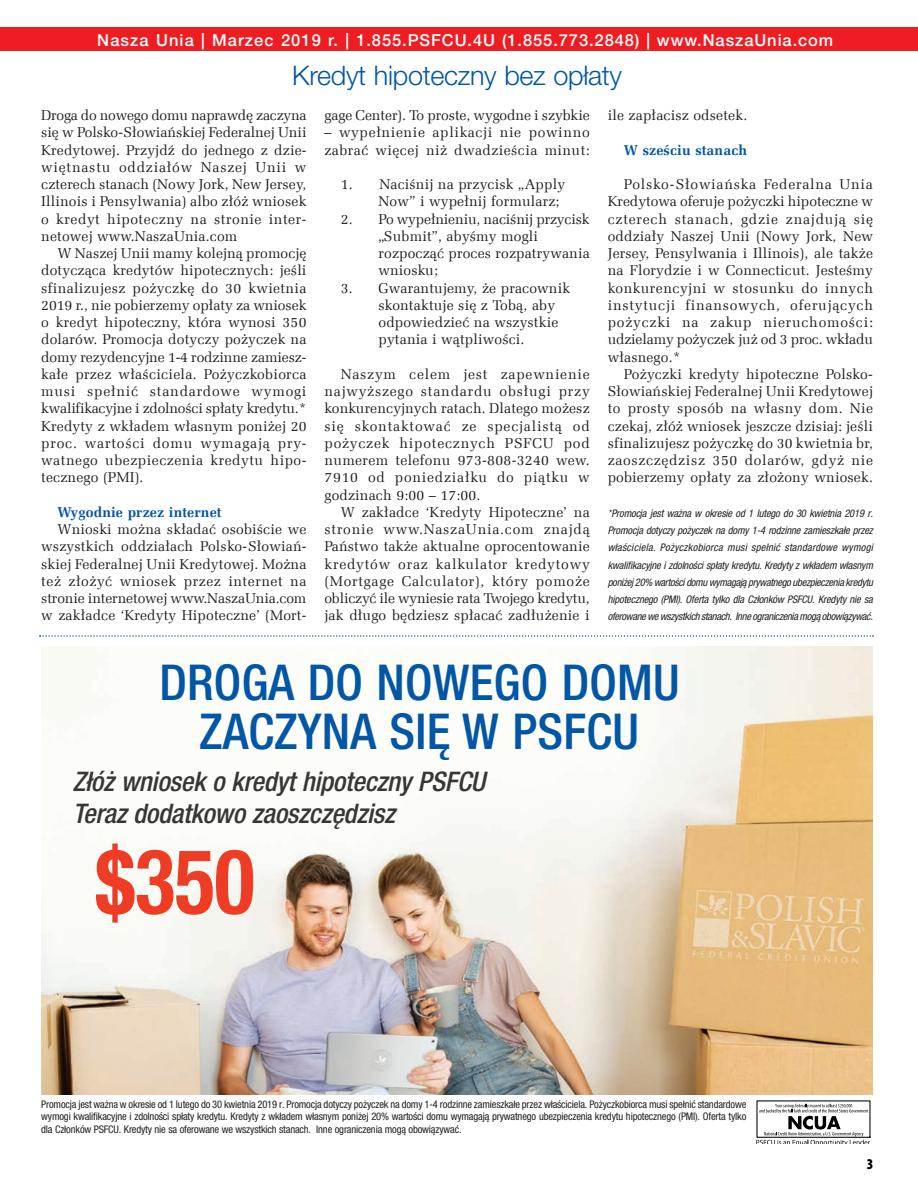
<style>
.page{position:relative;width:918px;height:1188px;background:#fff}
.page>*{position:absolute;margin:0;border:0;box-sizing:border-box;transform-origin:0 0}
.t1{font:700 condensed 90px "Helvetica Neue LT Pro";color:#ef3c25;scale:.93 1}
.t2{font:500 condensed 49.5px "Helvetica Neue LT Pro";letter-spacing:.005em;color:#0156a6}
.t3{font:italic 500 condensed 27px/32.4px "Helvetica Neue LT Pro";letter-spacing:-.01em;color:rgb(35 31 32/.9)}
.t4{font:300 27px "Helvetica Neue LT Pro";letter-spacing:-.01em;color:#0156a6}
.t5{font:500 16.5px "Helvetica Neue LT Pro";letter-spacing:.055em;color:#fff}
.t6{font:900 condensed 15px "Myriad Pro NPL";color:#000}
.t7{font:14.25px/17.2px "Zapf Ellipt EU";letter-spacing:.01em;color:#231f20;text-align:justify}
.t8{font:14.25px/17.2px "Zapf Ellipt EU";letter-spacing:.03em;color:#231f20}
.t9{font:700 14.25px "Zapf Ellipt EU";letter-spacing:.01em;color:#0156a6}
.t10{font:italic condensed 10.5px/17.2px "Helvetica Neue LT Pro";letter-spacing:-.03em;color:#231f20;text-align:justify}
.t11{font:condensed 10.5px/12.6px "Helvetica Neue LT Pro";letter-spacing:-.015em;color:#231f20;text-align:justify}
.s1{font-weight:300}
</style>
<div class="page">
<div style="left:0;top:28px;width:918px;height:23px;background:#ee1d23"></div>
<img style="left:41px;top:647px;width:832px;height:447px">
<svg style="left:756px;top:1100px;width:115px;height:44px"></svg>
<svg style="left:39px;top:635px;width:835px;height:2px"></svg>
<p class="t5" style="left:97px;top:34px;width:737px">Nasza Unia | Marzec 2019 r. | 1.855.PSFCU.4U (1.855.773.2848) | www.Na szaU nia.com</p>
<h3 class="t4" style="left:292px;top:66px;width:331px">Kredyt hipoteczny bez opłaty</h3>
<p class="t7" style="left:41px;top:107px;width:267px">Droga do nowego domu naprawdę zaczyna się w Polsko-Słowiańskiej Federalnej Unii Kredytowej. Przyjdź do jednego z dzie - więtnastu oddziałów Naszej Unii w czterech stanach (Nowy Jork, New Jersey, Illinois i Pensylwania) albo złóż wniosek o kredyt hipoteczny na stronie inter - netowej www.NaszaUnia.com</p>
<p class="t7" style="left:41px;top:245px;width:267px;text-indent:16px">W Naszej Unii mamy kolejną promocję dotycząca kredytów hipotecznych: jeśli sfinalizujesz pożyczkę do 30 kwietnia 2019 r., nie pobierzemy opłaty za wniosek o kredyt hipoteczny, która wynosi 350 dolarów. Promocja dotyczy pożyczek na domy rezydencyjne 1-4 rodzinne zamiesz - kałe przez właściciela. Pożyczkobiorca musi spełnić standardowe wymogi kwalifikacyjne i zdolności spłaty kredytu.* Kredyty z wkładem własnym poniżej 20 proc. wartości domu wymagają pry - watnego ubezpieczenia kredytu hipo - tecznego (PMI).</p>
<p class="t9" style="left:57px;top:503px;width:166px">Wygodnie przez internet</p>
<p class="t7" style="left:41px;top:521px;width:267px;text-indent:16px">Wnioski można składać osobiście we wszystkich oddziałach Polsko-Sło wiań - skiej Federalnej Unii Kredytowej. Można też złożyć wniosek przez internet na stronie internetowej www.NaszaUnia.com w zakładce ‘Kredyty Hipoteczne’ (Mort -</p>
<p class="t7" style="left:324px;top:107px;width:267px">gage Center). To proste, wygodne i szybkie</p>
<p class="t8" style="left:324px;top:124px;width:267px">– wypełnienie aplikacji nie powinno zabrać więcej niż dwadzieścia minut:</p>
<p class="t7" style="left:379px;top:176px;width:188px;text-indent:-38px">1. Naciśnij na przycisk „Apply<br>Now” i wypełnij formularz;</p>
<p class="t7" style="left:379px;top:210px;width:213px;text-align:left;text-indent:-38px">2. Po wypełnieniu, naciśnij przycisk „Submit”, abyśmy mogli rozpocząć proces rozpatrywania wniosku;</p>
<p class="t7" style="left:379px;top:279px;width:193px;text-align:left;text-indent:-38px">3. Gwarantujemy, że pracownik skontaktuje się z Tobą, aby odpowiedzieć na wszystkie pytania i wątpliwości.</p>
<p class="t7" style="left:324px;top:366px;width:267px;text-indent:16px">Naszym celem jest zapewnienie najwyższego standardu obsługi przy konkurencyjnych ratach. Dlatego możesz się skontaktować ze specjalistą od pożyczek hipotecznych PSFCU pod numerem telefonu 973-808-3240 wew.<br>7910 od poniedziałku do piątku w godzinach 9:00 – 17:00.</p>
<p class="t7" style="left:324px;top:504px;width:267px;text-indent:16px">W zakładce ‘Kredyty Hipoteczne’ na stronie www.NaszaUnia.com znajdą Państwo także aktualne oprocentowanie kredytów oraz kalkulator kredytowy (Mortgage Calculator), który pomoże obliczyć ile wyniesie rata Twojego kredytu, jak długo będziesz spłacać zadłużenie i</p>
<p class="t7" style="left:608px;top:107px;width:141px">ile zapłacisz odsetek.</p>
<p class="t9" style="left:624px;top:141px;width:125px">W sześciu stanach</p>
<p class="t7" style="left:608px;top:176px;width:267px;text-indent:16px">Polsko-Słowiańska Federalna Unia Kredytowa oferuje pożyczki hipoteczne w czterech stanach, gdzie znajdują się oddziały Naszej Unii (Nowy Jork, New Jersey, Pensylwania i Illinois), ale także na Florydzie i w Connecticut. Jesteśmy konkurencyjni w stosunku do innych instytucji finansowych, oferujących pożyczki na zakup nieruchomości: udzielamy pożyczek już od 3 proc. wkładu własnego.*</p>
<p class="t7" style="left:608px;top:366px;width:267px;text-indent:16px">Pożyczki kredyty hipoteczne Polsko-Słowiańskiej Federalnej Unii Kredytowej to prosty sposób na własny dom. Nie czekaj, złóż wniosek jeszcze dzisiaj: jeśli sfinalizujesz pożyczkę do 30 kwietnia br, zaoszczędzisz 350 dolarów, gdyż nie pobierzemy opłaty za złożony wniosek.</p>
<p class="t10" style="left:608px;top:505px;width:267px"><span class="s1">*</span>Promocja jest ważna w okresie od 1 lutego do 30 kwietnia 2019 r.<br>Promocja dotyczy pożyczek na domy 1-4 rodzinne zamieszkałe przez właściciela. Pożyczkobiorca musi spełnić standardowe wymogi kwalifikacyjne i zdolności spłaty kredytu. Kredyty z wkładem własnym poniżej 20% wartości domu wymagają prywatnego ubezpieczenia kredytu hipotecznego (PMI). Oferta tylko dla Członków PSFCU. Kredyty nie sa oferowane we wszystkich stanach. Inne ograniczenia mogą obowiązywać.</p>
<h2 class="t2" style="left:159px;top:665px;width:522px">DROGA DO NOwEGO DOMU</h2>
<h2 class="t2" style="left:200px;top:713px;width:441px">ZACZYNA SIę w PSFCU</h2>
<h3 class="t3" style="left:73px;top:767px;width:414px">Złóż wniosek o kredyt hipoteczny PSFCU<br>Teraz dodatkowo zaoszczędzisz</h3>
<h1 class="t1" style="left:95px;top:849px;width:173px">$350</h1>
<p class="t11" style="left:41px;top:1098px;width:707px">Promocja jest ważna w okresie od 1 lutego do 30 kwietnia 2019 r. Promocja dotyczy pożyczek na domy 1-4 rodzinne zamieszkałe przez właściciela. Pożyczkobiorca musi spełnić standardowe wymogi kwalifikacyjne i zdolności spłaty kredytu. Kredyty z wkładem własnym poniżej 20% wartości domu wymagają prywatnego ubezpieczenia kredytu hipotecznego (PMI). Oferta tylko dla Członków PSFCU. Kredyty nie sa oferowane we wszystkich stanach. Inne ograniczenia mogą obowiązywać.</p>
<p class="t6" style="left:867px;top:1159px;width:8px">3</p>
</div>
